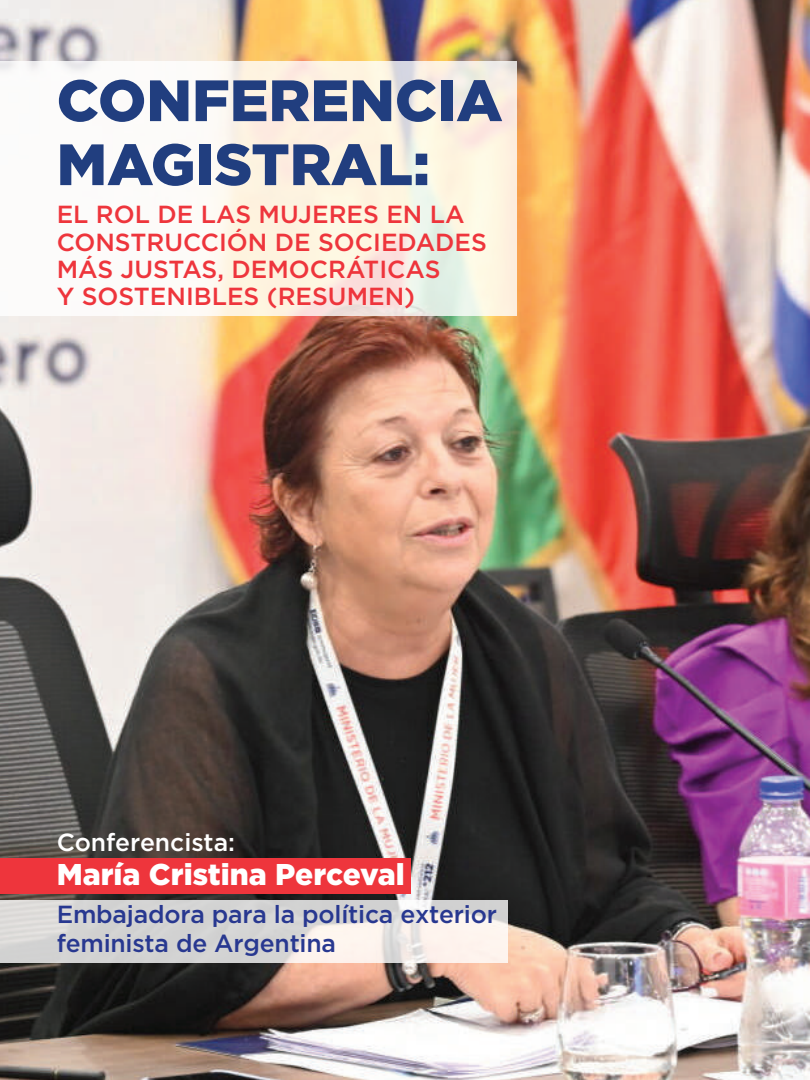
<style>
.page{position:relative;width:810px;height:1080px;background:#fff}
.page>*{position:absolute;margin:0;border:0;box-sizing:border-box;transform-origin:0 0}
.t1{font:900 58.12px/64px "Gotham";color:#213e7f}
.t2{font:900 30px "Gotham";color:#fff}
.t3{font:500 24.75px/27.2px "Gotham";color:#ee353c}
.t4{font:500 24.75px/29.2px "Gotham";letter-spacing:-.01em;color:#283890}
.t5{font:500 24.75px "Gotham";color:#fff}
</style>
<div class="page">
<img style="left:0;top:0;width:809px;height:1080px">
<div style="left:0;top:858px;width:410px;height:35px;background:#ee353c"></div>
<svg style="left:0;top:62px;width:517px;height:254px"></svg>
<svg style="left:0;top:900px;width:507px;height:63px;background:#dedcda"></svg>
<h1 class="t1" style="left:57px;top:68px;width:447px">CONFERENCIA<br>MAGISTRAL:</h1>
<p class="t3" style="left:57px;top:201px;width:432px">EL ROL DE LAS MUJERES EN LA<br>CONSTRUCCIÓN DE SOCIEDADES<br>MÁS JUSTAS, DEMOCRÁTICAS<br>Y SOSTENIBLES (RESUMEN)</p>
<p class="t5" style="left:57px;top:826px;width:180px">Conferencista:</p>
<p class="t2" style="left:57px;top:854px;width:350px">María Cristina Perceval</p>
<p class="t4" style="left:57px;top:899px;width:442px">Embajadora para la política exterior feminista de Argentina</p>
</div>
